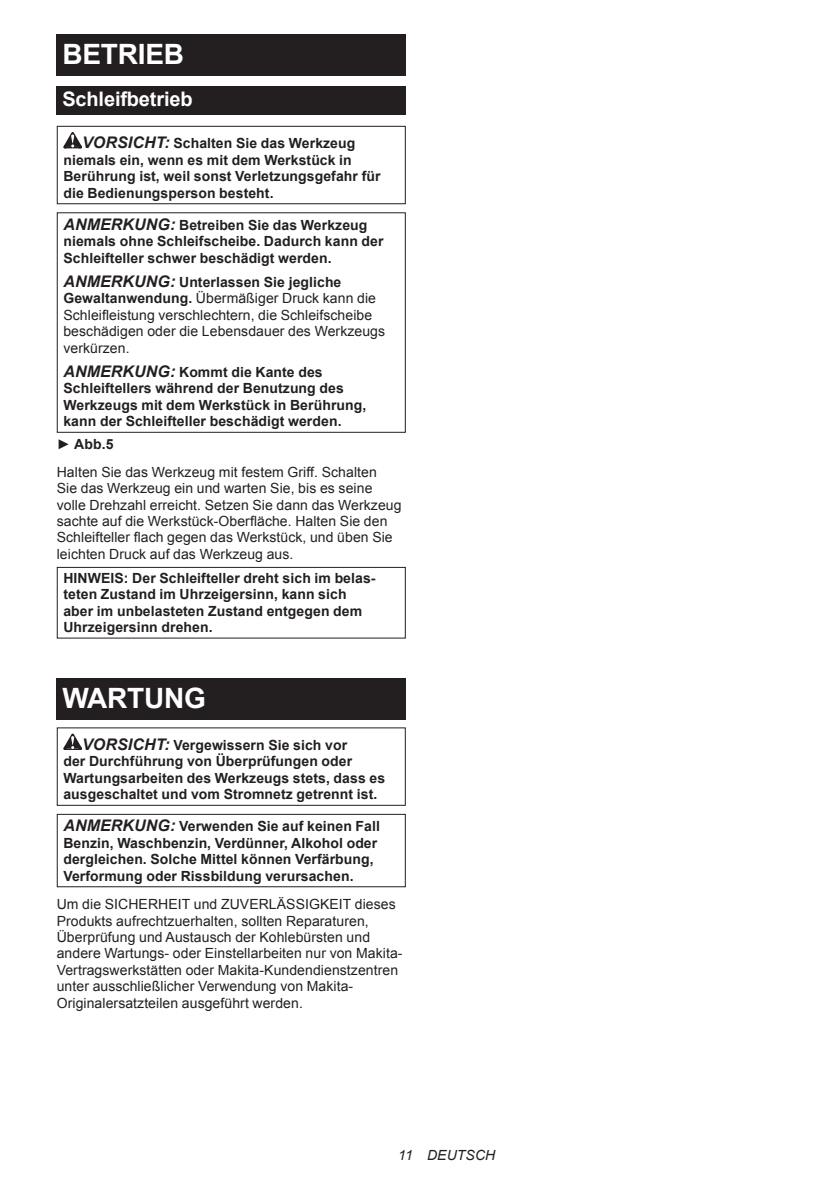
<style>
.page{position:relative;width:840px;height:1191px;background:#fff}
.page>*{position:absolute;margin:0;border:0;box-sizing:border-box;transform-origin:0 0}
.t1{font:700 28px "Arial";letter-spacing:-.01em;color:#fff}
.t2{font:700 20px "Arial";letter-spacing:-.01em;color:#fff}
.t3{font:700 14px/16.4px "Arial";letter-spacing:.005em;color:#231f20}
.t4{font:14px/16.4px "Arial";letter-spacing:.005em;color:#231f20}
.t5{font:italic 14px "Arial";letter-spacing:.005em;color:#231f20}
.s1{font-style:italic;font-size:16px}
.s2{font-weight:700;font-style:italic;font-size:16px}
.s3{font-weight:700}
</style>
<div class="page">
<div style="left:57px;top:34px;width:348px;height:41px;background:#231f20"></div>
<div style="left:57px;top:86px;width:348px;height:29px;background:#231f20"></div>
<svg style="left:63px;top:132px;width:19px;height:16px"></svg>
<div style="left:57px;top:126px;width:348px;height:78px;border:1px solid #231f20"></div>
<div style="left:57px;top:212px;width:348px;height:221px;border:1px solid #231f20"></div>
<div style="left:57px;top:567px;width:348px;height:71px;border:1px solid #231f20"></div>
<div style="left:57px;top:678px;width:348px;height:41px;background:#231f20"></div>
<svg style="left:63px;top:733px;width:19px;height:17px"></svg>
<div style="left:57px;top:727px;width:348px;height:79px;border:1px solid #231f20"></div>
<div style="left:57px;top:814px;width:348px;height:73px;border:1px solid #231f20"></div>
<h1 class="t1" style="left:62px;top:35px;width:123px">BETRIEB</h1>
<h2 class="t2" style="left:62px;top:86px;width:132px">Schleifbetrieb</h2>
<p class="t3" style="left:63px;top:136px;width:318px;text-indent:19px"><span class="s1">VORSICHT:</span> Schalten Sie das Werkzeug niemals ein, wenn es mit dem Werkstück in Berührung ist, weil sonst Verletzungsgefahr für die Bedienungsperson besteht.</p>
<p class="t3" style="left:63px;top:217px;width:321px"><span class="s1">ANMERKUNG:</span> Betreiben Sie das Werkzeug niemals ohne Schleifscheibe. Dadurch kann der<br>Schleifteller schwer beschädigt werden.</p>
<p class="t4" style="left:63px;top:274px;width:323px"><span class="s2">ANMERKUNG:</span> <span class="s3">Unterlassen Sie jegliche Gewaltanwendung.</span> Übermäßiger Druck kann die Schleifleistung verschlechtern, die Schleifscheibe beschädigen oder die Lebensdauer des Werkzeugs verkürzen.</p>
<p class="t3" style="left:63px;top:364px;width:304px"><span class="s1">ANMERKUNG:</span> Kommt die Kante des Schleiftellers während der Benutzung des Werkzeugs mit dem Werkstück in Berührung, kann der Schleifteller beschädigt werden.</p>
<p class="t4" style="left:57px;top:430px;width:321px;line-height:27.8px">► <span class="s3">Abb.5<br></span>Halten Sie das Werkzeug mit festem Griff. Schalten</p>
<p class="t4" style="left:57px;top:480px;width:346px">Sie das Werkzeug ein und warten Sie, bis es seine volle Drehzahl erreicht. Setzen Sie dann das Werkzeug sachte auf die Werkstück-Oberfläche. Halten Sie den Schleifteller flach gegen das Werkstück, und üben Sie leichten Druck auf das Werkzeug aus.</p>
<p class="t3" style="left:63px;top:570px;width:313px">HINWEIS: Der Schleifteller dreht sich im belas&shy;teten Zustand im Uhrzeigersinn, kann sich aber im unbelasteten Zustand entgegen dem Uhrzeigersinn drehen.</p>
<h1 class="t1" style="left:62px;top:679px;width:145px">WARTUNG</h1>
<p class="t3" style="left:63px;top:737px;width:323px;text-indent:19px"><span class="s1">VORSICHT:</span> Vergewissern Sie sich vor<br>der Durchführung von Überprüfungen oder Wartungsarbeiten des Werkzeugs stets, dass es ausgeschaltet und vom Stromnetz getrennt ist.</p>
<p class="t3" style="left:63px;top:818px;width:318px"><span class="s1">ANMERKUNG:</span> Verwenden Sie auf keinen Fall Benzin, Waschbenzin, Verdünner, Alkohol oder dergleichen. Solche Mittel können Verfärbung, Verformung oder Rissbildung verursachen.</p>
<p class="t4" style="left:57px;top:896px;width:347px">Um die SICHERHEIT und ZUVERLÄSSIGKEIT dieses Produkts aufrechtzuerhalten, sollten Reparaturen, Überprüfung und Austausch der Kohlebürsten und andere Wartungs- oder Einstellarbeiten nur von Makita-Vertragswerkstätten oder Makita-Kundendienstzentren unter ausschließlicher Verwendung von Makita-Originalersatzteilen ausgeführt werden.</p>
<p class="t5" style="left:398px;top:1146px;width:98px">11 DEUTSCH</p>
</div>
